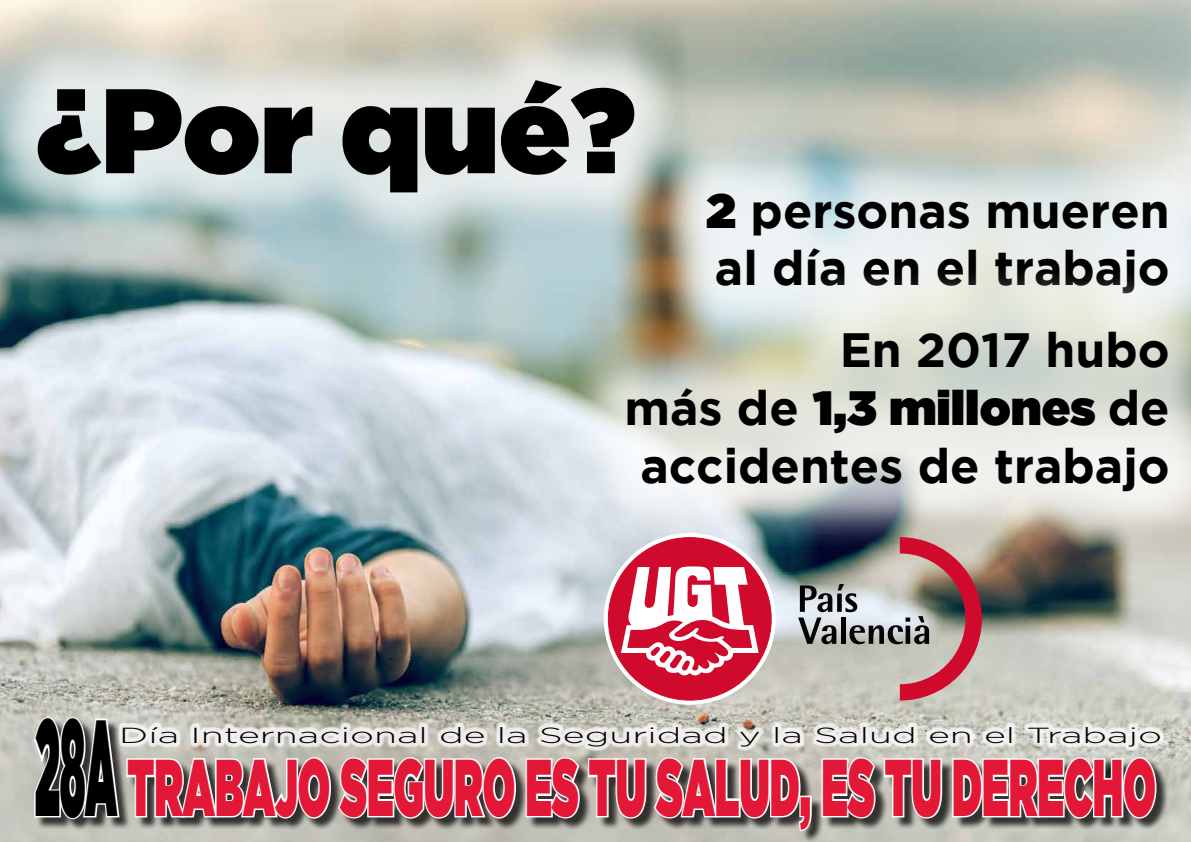
<style>
.page{position:relative;width:1191px;height:842px;background:#fff}
.page>*{position:absolute;margin:0;border:0;box-sizing:border-box;transform-origin:0 0}
.t1{font:120px "Gotham Ultra";color:#000}
.t2{font:80px "Gotham Ultra";color:#e31837;scale:.5 1}
.t3{font:700 48px/57.6px "Gotham";color:#000}
.t4{font:48px "Gotham Ultra";color:#000}
.t5{font:300 21.8px "Gotham";color:#000;scale:1.71 1}
.s1{font-family:"Gotham Ultra";font-weight:400}
.s2{font-family:"Gotham";font-weight:700}
.s3{font-size:136px;color:#000}
</style>
<div class="page">
<img style="left:0;top:0;width:1191px;height:842px">
<div style="left:639px;top:127px;width:552px;height:233px;background:#fff;opacity:.75"></div>
<div style="left:559px;top:265px;width:632px;height:292px;background:#fff;opacity:.75"></div>
<div style="left:0;top:14px;width:701px;height:246px;background:#fff;opacity:.75"></div>
<div style="left:36px;top:719px;width:1132px;height:123px;background:#000;opacity:.75"></div>
<svg style="left:33px;top:715px;width:485px;height:106px"></svg>
<svg style="left:524px;top:755px;width:289px;height:78px"></svg>
<svg style="left:820px;top:755px;width:124px;height:66px"></svg>
<svg style="left:950px;top:755px;width:208px;height:66px"></svg>
<svg style="left:604px;top:533px;width:171px;height:171px"></svg>
<div style="left:608px;top:538px;width:163px;height:162px;background:#cf0a2c;border-radius:50%"></div>
<svg style="left:621px;top:566px;width:137px;height:112px"></svg>
<svg style="left:798px;top:537px;width:184px;height:163px;background:#a48f8f"></svg>
<h1 class="t1" style="left:37px;top:61px;width:600px">¿Por qué?</h1>
<p class="t3" style="left:706px;top:181px;width:465px"><span class="s1">2</span> personas mueren al día en el trabajo</p>
<p class="t3" style="left:839px;top:320px;width:331px">En 2017 hubo</p>
<p class="t4" style="left:624px;top:380px;width:547px"><span class="s2">más de</span> 1,3 millones <span class="s2">de</span></p>
<p class="t3" style="left:640px;top:436px;width:531px">accidentes de trabajo</p>
<h2 class="t2" style="left:35px;top:741px;width:2242px"><span class="s3">28A</span> TRABAJO SEGURO ES TU SALUD, ES TU DERECHO</h2>
<p class="t5" style="left:119px;top:723px;width:611px">Día Internacional de la Seguridad y la Salud en el Trabajo</p>
</div>
